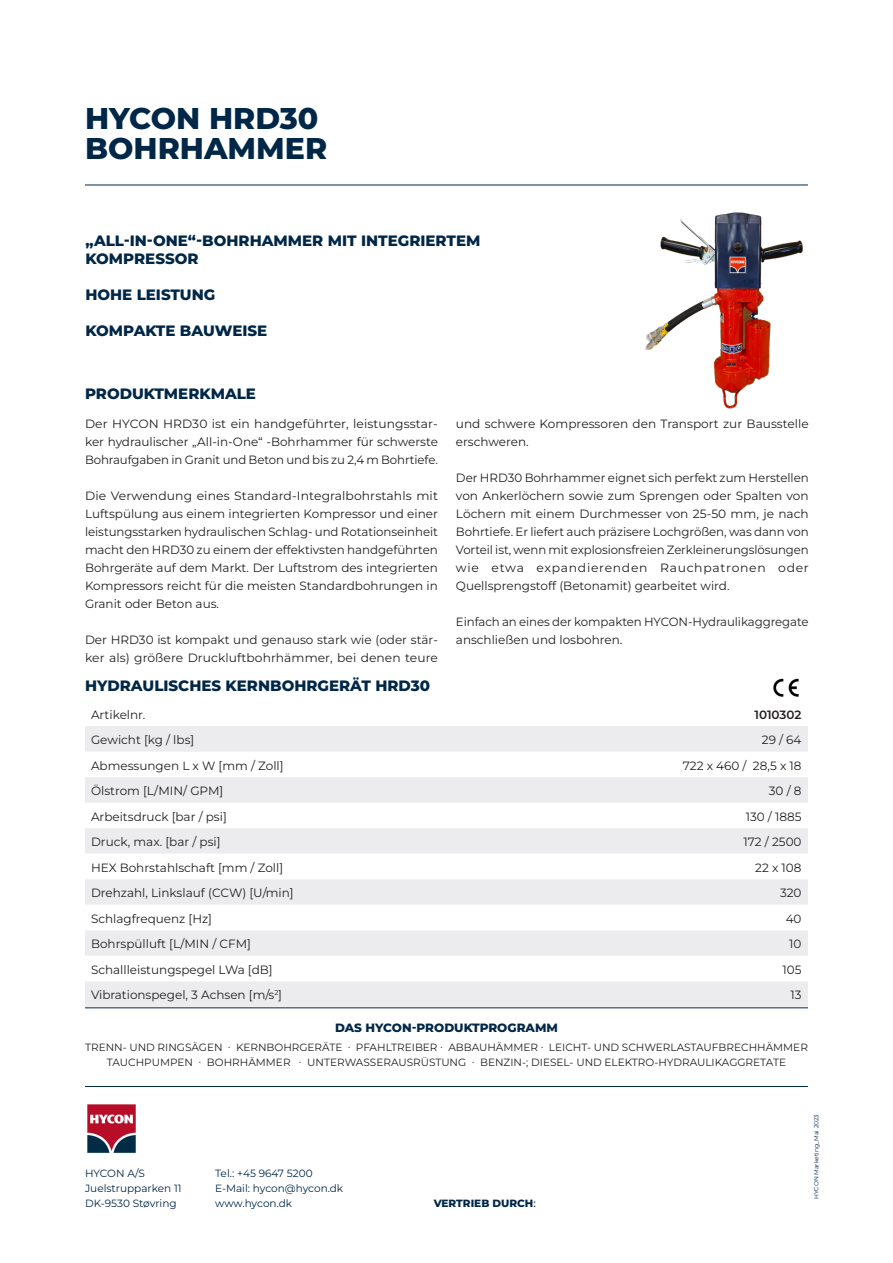
<style>
.page{position:relative;width:893px;height:1263px;background:#fff}
.page>*{position:absolute;margin:0;border:0;box-sizing:border-box;transform-origin:0 0}
.HYCON_Header{font:800 30px "Montserrat";color:#002747}
.t1{font:800 15px/18px "Montserrat";color:#002747}
.HYCON_Body{font:12px/18px "Montserrat";color:#231f20;text-align:justify}
.HYCON_Infotext{font:800 12px "Montserrat";color:#002747}
.HYCON_Infotext-2{font:12px "Montserrat";color:#231f20}
.HYCON_Body-2{font:600 12px "Montserrat";color:#231f20}
.HYCON_Infotext-3{font:10.5px "Montserrat";color:#231f20}
.t2{font:10.5px "Montserrat";color:#002747}
.t3{font:800 10.5px "Montserrat";color:#002747}
.t4{font:6px "Montserrat";color:#002747}
.s1{font-weight:500}
</style>
<div class="page">
<div style="left:85px;top:726px;width:723px;height:26px;background:#ececee"></div>
<svg style="left:85px;top:777px;width:723px;height:230px;fill:#ececee"></svg>
<svg style="left:85px;top:854px;width:723px;height:25px"></svg>
<svg style="left:85px;top:905px;width:723px;height:76px"></svg>
<hr style="left:85px;top:1007px;width:723px;height:1px;background:#002747">
<hr style="left:85px;top:1086px;width:723px;height:1px;background:#002747">
<img style="left:87px;top:1104px;width:49px;height:49px">
<hr style="left:85px;top:185px;width:723px;height:1px;background:#002747">
<img style="left:645px;top:212px;width:158px;height:197px">
<img style="left:773px;top:678px;width:26px;height:19px">
<p class="HYCON_Header" style="left:85px;top:97px;width:235px">HYCON HRD30</p>
<p class="HYCON_Header" style="left:85px;top:127px;width:244px">BOHRHAMMER</p>
<p class="t1" style="left:85px;top:231px;width:397px">„ALL-IN-ONE“-BOHRHAMMER MIT INTEGRIERTEM<br>KOMPRESSOR</p>
<p class="t1" style="left:85px;top:285px;width:131px">HOHE LEISTUNG</p>
<p class="t1" style="left:85px;top:321px;width:183px">KOMPAKTE BAUWEISE</p>
<p class="t1" style="left:85px;top:384px;width:172px">PRODUKTMERKMALE</p>
<p class="HYCON_Body" style="left:85px;top:414px;width:354px">Der HYCON HRD30 ist ein handgeführter, leistungsstar&shy;ker hydraulischer „All-in-One“ -Bohrhammer für schwerste Bohraufgaben in Granit und Beton und bis zu 2,4 m Bohrtiefe.</p>
<p class="HYCON_Body" style="left:85px;top:486px;width:354px">Die Verwendung eines Standard-Integralbohrstahls mit Luftspülung aus einem integrierten Kompressor und einer leistungsstarken hydraulischen Schlag- und Rotationseinheit macht den HRD30 zu einem der effektivsten handgeführten Bohrgeräte auf dem Markt. Der Luftstrom des integrierten Kompressors reicht für die meisten Standardbohrungen in Granit oder Beton aus.</p>
<p class="HYCON_Body" style="left:85px;top:630px;width:354px">Der HRD30 ist kompakt und genauso stark wie (oder stär&shy;ker als) größere Druckluftbohrhämmer, bei denen teure</p>
<p class="HYCON_Body" style="left:456px;top:414px;width:354px">und schwere Kompressoren den Transport zur Bausstelle erschweren.</p>
<p class="HYCON_Body" style="left:456px;top:468px;width:354px">Der HRD30 Bohrhammer eignet sich perfekt zum Herstellen von Ankerlöchern sowie zum Sprengen oder Spalten von Löchern mit einem Durchmesser von 25-50 mm, je nach Bohrtiefe. Er liefert auch präzisere Lochgrößen, was dann von Vorteil ist, wenn mit explosionsfreien Zerkleinerungslösungen wie etwa expandierenden Rauchpatronen oder Quellsprengstoff (Betonamit) gearbeitet wird.</p>
<p class="HYCON_Body" style="left:456px;top:612px;width:354px">Einfach an eines der kompakten HYCON-Hydraulikaggregate anschließen und losbohren.</p>
<p class="t1" style="left:85px;top:675px;width:347px">HYDRAULISCHES KERNBOHRGERÄT HRD30</p>
<p class="HYCON_Body" style="left:91px;top:705px;width:56px">Artikelnr.</p>
<p class="HYCON_Body-2" style="left:754px;top:706px;width:49px">1010302</p>
<p class="HYCON_Body" style="left:91px;top:730px;width:105px">Gewicht [kg / lbs]</p>
<p class="HYCON_Body" style="left:762px;top:730px;width:41px">29 / 64</p>
<p class="HYCON_Body" style="left:91px;top:756px;width:194px">Abmessungen L x W [mm / Zoll]</p>
<p class="HYCON_Body" style="left:683px;top:756px;width:120px">722 x 460 / 28,5 x 18</p>
<p class="HYCON_Body" style="left:91px;top:781px;width:134px">Ölstrom [L/MIN/ GPM]</p>
<p class="HYCON_Body" style="left:769px;top:781px;width:34px">30 / 8</p>
<p class="HYCON_Body" style="left:91px;top:807px;width:137px">Arbeitsdruck [bar / psi]</p>
<p class="HYCON_Body" style="left:746px;top:807px;width:57px">130 / 1885</p>
<p class="HYCON_Body" style="left:91px;top:832px;width:131px">Druck, max. [bar / psi]</p>
<p class="HYCON_Infotext-2" style="left:743px;top:834px;width:60px">172 / 2500</p>
<p class="HYCON_Body" style="left:91px;top:858px;width:194px">HEX Bohrstahlschaft [mm / Zoll]</p>
<p class="HYCON_Body" style="left:755px;top:858px;width:48px">22 x 108</p>
<p class="HYCON_Body" style="left:91px;top:884px;width:204px">Drehzahl, Linkslauf (CCW) [U/min]</p>
<p class="HYCON_Body" style="left:780px;top:884px;width:23px">320</p>
<p class="HYCON_Body" style="left:91px;top:909px;width:123px">Schlagfrequenz [Hz]</p>
<p class="HYCON_Body" style="left:786px;top:909px;width:17px">40</p>
<p class="HYCON_Body" style="left:91px;top:935px;width:161px">Bohrspülluft [L/MIN / CFM]</p>
<p class="HYCON_Body" style="left:789px;top:935px;width:14px">10</p>
<p class="HYCON_Body" style="left:91px;top:960px;width:183px">Schallleistungspegel LWa [dB]</p>
<p class="HYCON_Body" style="left:782px;top:960px;width:21px">105</p>
<p class="HYCON_Body" style="left:91px;top:986px;width:193px">Vibrationspegel, 3 Achsen [m/s<sup>2</sup>]</p>
<p class="HYCON_Body" style="left:790px;top:986px;width:13px">13</p>
<p class="HYCON_Infotext" style="left:335px;top:1019px;width:224px">DAS HYCON-PRODUKTPROGRAMM</p>
<p class="HYCON_Infotext-3" style="left:85px;top:1041px;width:724px">TRENN- UND RINGSÄGEN · KERNBOHRGERÄTE · PFAHLTREIBER · ABBAUHÄMMER · LEICHT- UND SCHWERLASTAUFBRECHHÄMMER</p>
<p class="HYCON_Infotext-3" style="left:107px;top:1056px;width:681px">TAUCHPUMPEN · BOHRHÄMMER · UNTERWASSERAUSRÜSTUNG · BENZIN-; DIESEL- UND ELEKTRO-HYDRAULIKAGGRETATE</p>
<p class="t2" style="left:85px;top:1166px;width:61px">HYCON A/S</p>
<p class="t2" style="left:85px;top:1181px;width:98px">Juelstrupparken 11</p>
<p class="t2" style="left:85px;top:1196px;width:93px">DK-9530 Støvring</p>
<p class="t2" style="left:215px;top:1166px;width:99px">Tel.: +45 9647 5200</p>
<p class="t2" style="left:215px;top:1181px;width:130px">E-Mail: hycon@hycon.dk</p>
<p class="t2" style="left:215px;top:1196px;width:78px">www.hycon.dk</p>
<p class="t3" style="left:434px;top:1195px;width:104px">VERTRIEB DURCH<span class="s1">:</span></p>
<p class="t4" style="left:812px;top:1199px;width:86px;rotate:-90deg">HYCON Marketing_Mai 2023</p>
</div>
